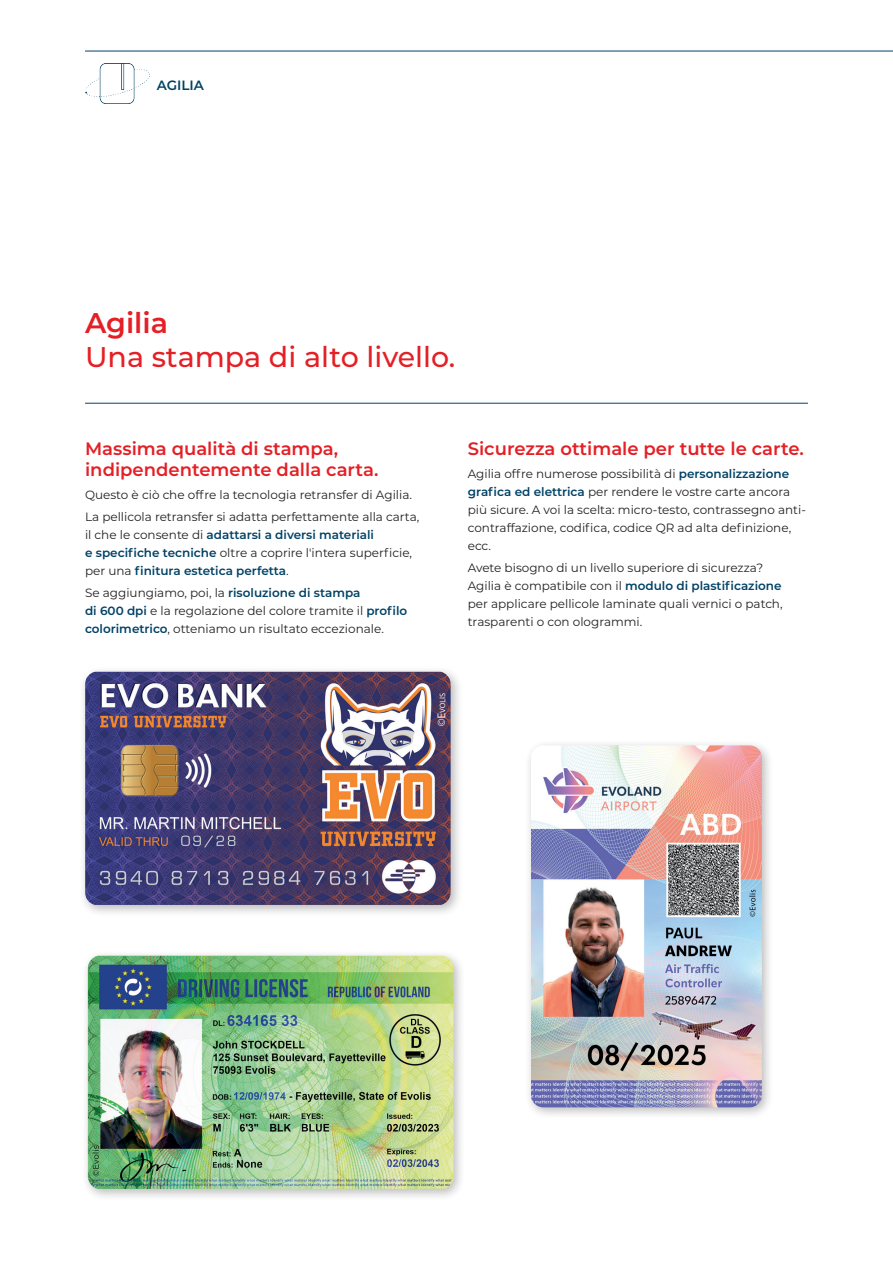
<style>
.page{position:relative;width:893px;height:1263px;background:#fff}
.page>*{position:absolute;margin:0;border:0;box-sizing:border-box;transform-origin:0 0}
.t1{font:500 28.5px "Montserrat";color:#e41f25}
.t2{font:600 28.5px "Montserrat";color:#e41f25}
.t3{font:600 18px/21px "Montserrat";color:#e41f25}
.t4{font:600 13.5px "Montserrat";color:#024266}
.t5{font:12px/18px "Montserrat";color:#231f20}
.t6{font:600 12px/18px "Montserrat";color:#024266}
.s1{font-weight:400;color:#231f20}
.s2{font-weight:600;color:#024266}
</style>
<div class="page">
<div style="left:79px;top:665px;width:384px;height:252px;background:#231f20;opacity:.3"></div>
<img style="left:85px;top:672px;width:366px;height:233px">
<hr style="left:85px;top:51px;width:808px;height:1px;background:#024266">
<hr style="left:85px;top:403px;width:723px;height:1px;background:#024266">
<div style="left:524px;top:739px;width:250px;height:381px;background:#231f20;opacity:.3"></div>
<img style="left:531px;top:745px;width:231px;height:362px">
<div style="left:82px;top:949px;width:384px;height:252px;background:#231f20;opacity:.3"></div>
<img style="left:88px;top:956px;width:365px;height:233px">
<img style="left:85px;top:64px;width:64px;height:39px">
<p class="t4" style="left:157px;top:75px;width:49px">AGILIA</p>
<h1 class="t2" style="left:85px;top:303px;width:84px">Agilia</h1>
<h1 class="t1" style="left:85px;top:337px;width:372px">Una stampa di alto livello.</h1>
<h2 class="t3" style="left:85px;top:438px;width:295px">Massima qualità di stampa, indipendentemente dalla carta.</h2>
<p class="t5" style="left:85px;top:483px;width:336px;line-height:22.2px">Questo è ciò che offre la tecnologia retransfer di Agilia.<br>La pellicola retransfer si adatta perfettamente alla carta,</p>
<p class="t6" style="left:85px;top:525px;width:329px"><span class="s1">il che le consente di</span> adattarsi a diversi materiali<br>e specifiche tecniche <span class="s1">oltre a coprire l'intera superficie, per una</span> finitura estetica perfetta<span class="s1">.</span></p>
<p class="t5" style="left:85px;top:583px;width:324px">Se aggiungiamo, poi, la <span class="s2">risoluzione di stampa<br>di 600 dpi</span> e la regolazione del colore tramite il <span class="s2">profilo colorimetrico</span>, otteniamo un risultato eccezionale.</p>
<h2 class="t3" style="left:468px;top:438px;width:338px">Sicurezza ottimale per tutte le carte.</h2>
<p class="t5" style="left:468px;top:464px;width:340px">Agilia offre numerose possibilità di <span class="s2">personalizzazione grafica ed elettrica</span> per rendere le vostre carte ancora più sicure. A voi la scelta: micro-testo, contrassegno anti&shy;contraffazione, codifica, codice QR ad alta definizione, ecc.</p>
<p class="t5" style="left:468px;top:558px;width:316px">Avete bisogno di un livello superiore di sicurezza?<br>Agilia è compatibile con il <span class="s2">modulo di plastificazione </span>per applicare pellicole laminate quali vernici o patch, trasparenti o con ologrammi.</p>
</div>
